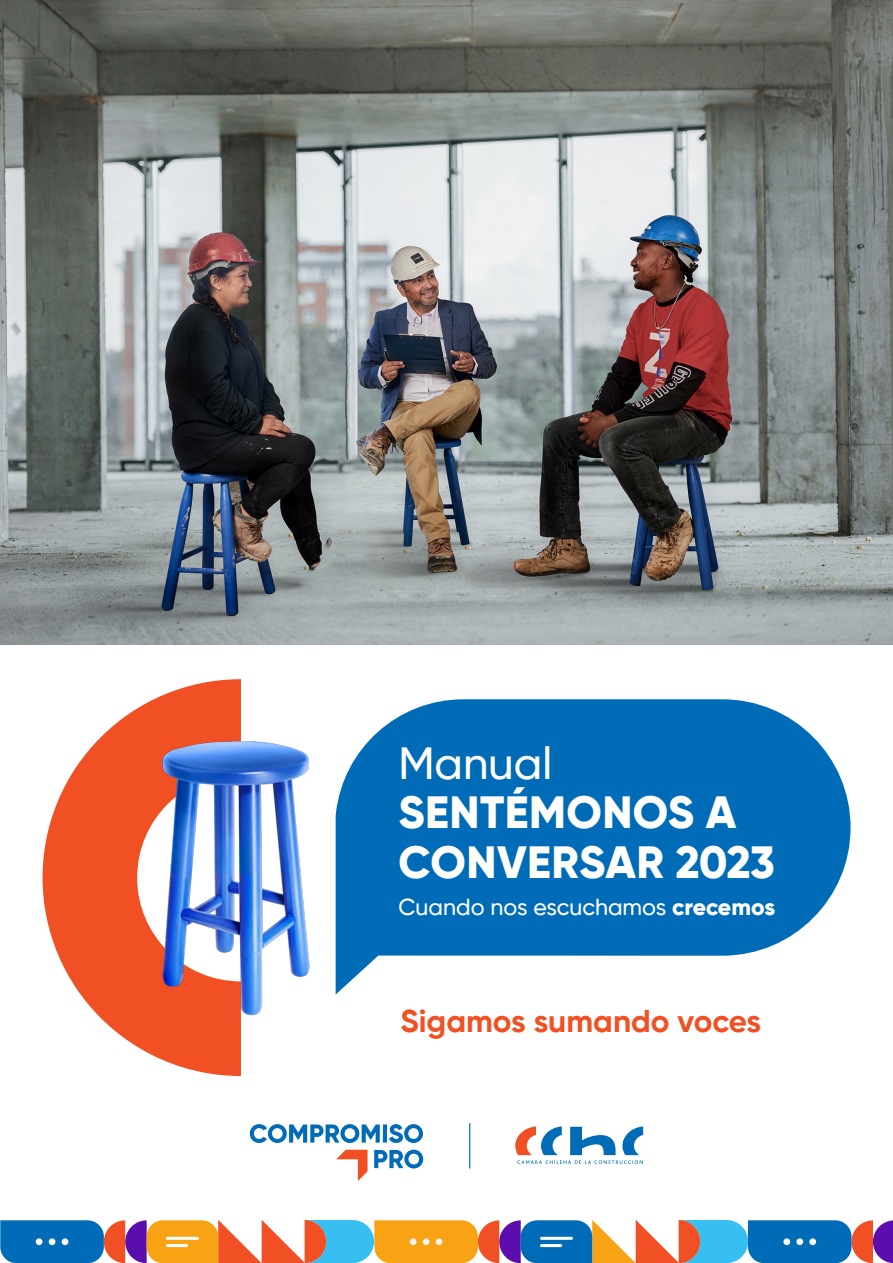
<style>
.page{position:relative;width:893px;height:1263px;background:#fff}
.page>*{position:absolute;margin:0;border:0;box-sizing:border-box;transform-origin:0 0}
.t1{font:800 45px/49.5px "Gilroy";letter-spacing:.01em;color:#fff}
.t2{font:500 45px "Gilroy";color:#fff}
.t3{font:700 31.5px "Gilroy";color:#f05023}
.t4{font:500 23.1px "Gilroy";color:#fff}
.s1{font-weight:800}
</style>
<div class="page">
<svg style="left:43px;top:679px;width:198px;height:397px"></svg>
<img style="left:66px;top:704px;width:270px;height:323px">
<svg style="left:0;top:1220px;width:893px;height:43px"></svg>
<div style="left:783px;top:1238px;width:7px;height:7px;background:#fff;border-radius:50%"></div>
<div style="left:796px;top:1238px;width:7px;height:7px;background:#fff;border-radius:50%"></div>
<div style="left:809px;top:1238px;width:7px;height:7px;background:#fff;border-radius:50%"></div>
<svg style="left:374px;top:1149px;width:49px;height:19px"></svg>
<svg style="left:250px;top:1124px;width:130px;height:19px"></svg>
<hr style="left:383px;top:1124px;width:4px;height:18px;background:#006cb7">
<svg style="left:389px;top:1124px;width:34px;height:19px"></svg>
<svg style="left:336px;top:1150px;width:31px;height:31px"></svg>
<svg style="left:515px;top:1126px;width:128px;height:38px"></svg>
<hr style="left:469px;top:1123px;width:1px;height:45px;background:#006cb7">
<svg style="left:336px;top:699px;width:515px;height:295px;fill:#006cb7"></svg>
<img style="left:0;top:0;width:893px;height:644px">
<p class="t2" style="left:398px;top:735px;width:155px">Manual</p>
<p class="t1" style="left:399px;top:788px;width:378px">SENTÉMONOS A<br>CONVERSAR 2023</p>
<p class="t4" style="left:398px;top:892px;width:378px">Cuando nos escuchamos <span class="s1">crecemos</span></p>
<p class="t3" style="left:400px;top:1001px;width:362px">Sigamos sumando voces</p>
</div>
